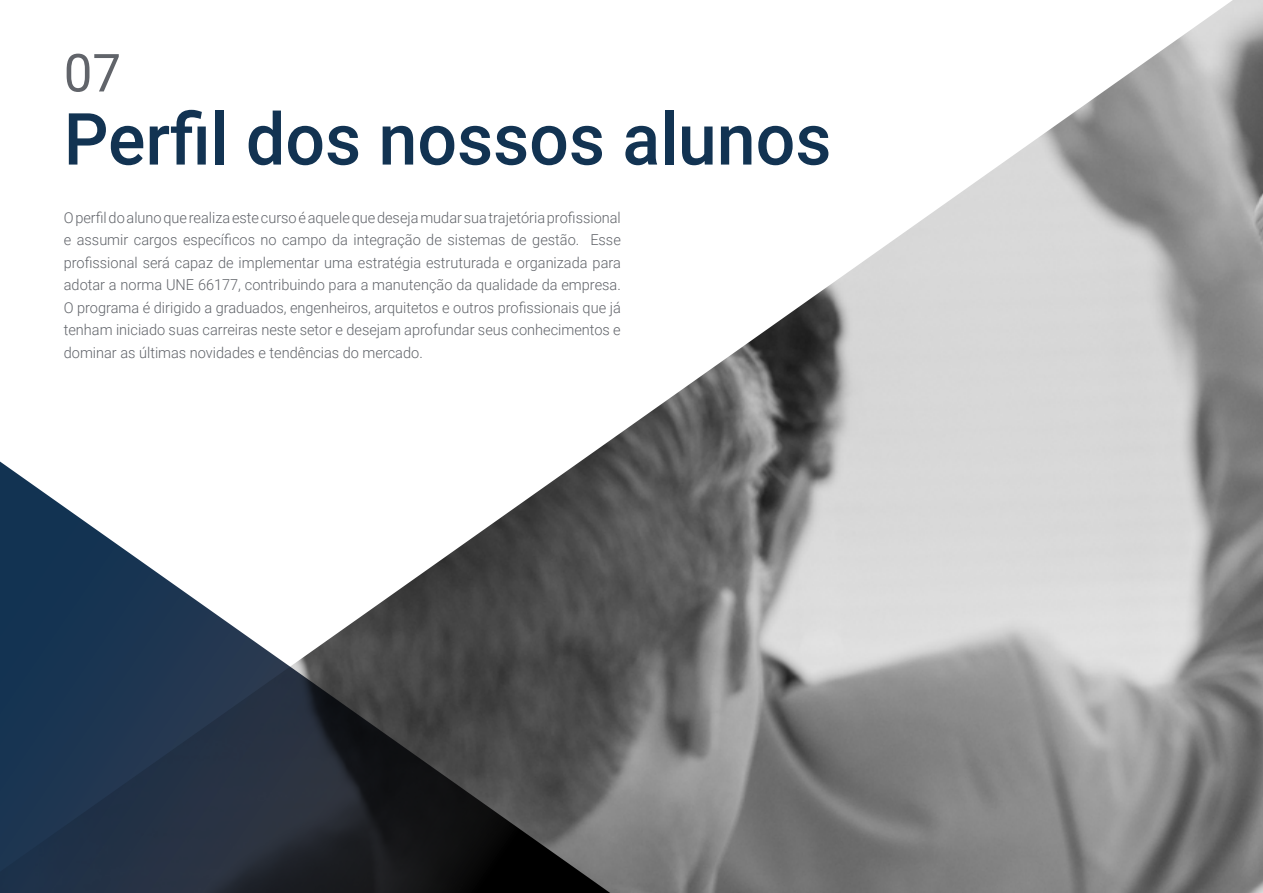
<style>
.page{position:relative;width:1263px;height:893px;background:#fff}
.page>*{position:absolute;margin:0;border:0;box-sizing:border-box;transform-origin:0 0}
.t1{font:500 72px "Roboto";color:#123352}
.t2{font:52.5px "Roboto";color:#61646a}
.t3{font:300 15px/22.5px "Roboto";color:#61646a;text-align:justify}
</style>
<div class="page">
<img style="left:602px;top:0;width:661px;height:893px">
<svg style="left:0;top:446px;width:640px;height:447px"></svg>
<h2 class="t2" style="left:64px;top:36px;width:59px">07</h2>
<h1 class="t1" style="left:64px;top:89px;width:769px">Perfil dos nossos alunos</h1>
<p class="t3" style="left:64px;top:205px;width:559px">O perfil do aluno que realiza este curso é aquele que deseja mudar sua trajetória profissional e assumir cargos específicos no campo da integração de sistemas de gestão. Esse profissional será capaz de implementar uma estratégia estruturada e organizada para adotar a norma UNE 66177, contribuindo para a manutenção da qualidade da empresa.<br>O programa é dirigido a graduados, engenheiros, arquitetos e outros profissionais que já tenham iniciado suas carreiras neste setor e desejam aprofundar seus conhecimentos e dominar as últimas novidades e tendências do mercado.</p>
</div>
